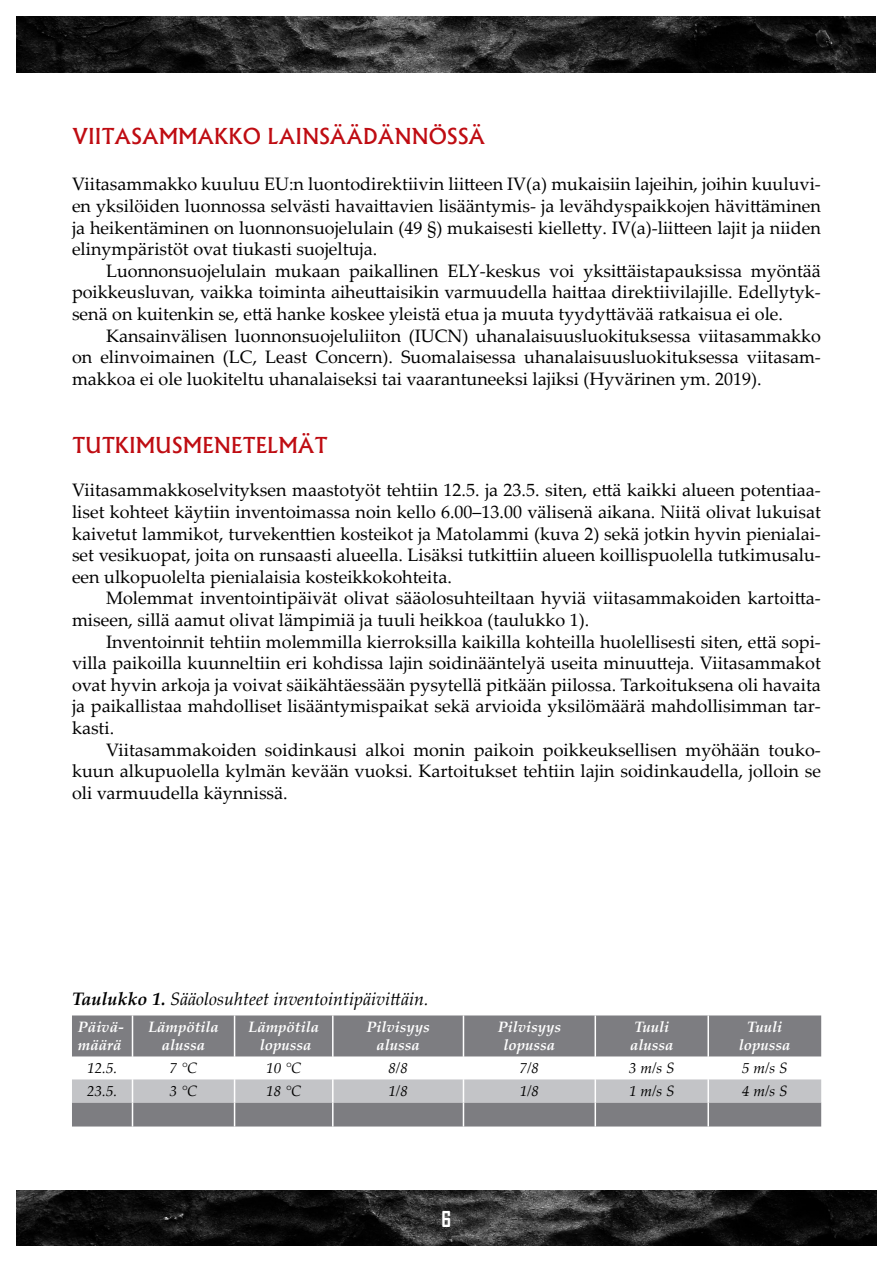
<style>
.page{position:relative;width:893px;height:1263px;background:#fff}
.page>*{position:absolute;margin:0;border:0;box-sizing:border-box;transform-origin:0 0}
.Perusotsikko{font:500 21px "Albertus";color:#bf0c12}
.t1{font:700 21px "Agency FB";color:#fff}
.Leipäteksti{font:18px/21.6px "Palatino Linotype";color:#000;text-align:justify}
.Perusteksti{font:18px/21.6px "Palatino Linotype";color:#000;text-align:justify}
.Perusteksti-2{font:italic 18px "Palatino Linotype";color:#000}
.t2{font:italic 700 15px "Palatino Linotype";color:#fff}
.t3{font:italic 15px "Palatino Linotype";color:#000}
.s1{font-weight:700}
</style>
<div class="page">
<img style="left:17px;top:1191px;width:859px;height:55px">
<img style="left:17px;top:17px;width:859px;height:55px">
<div style="left:72px;top:1015px;width:749px;height:41px;background:#7d7d81"></div>
<hr style="left:132px;top:1015px;width:1px;height:41px;background:#fff">
<hr style="left:234px;top:1015px;width:1px;height:41px;background:#fff">
<hr style="left:332px;top:1015px;width:2px;height:41px;background:#fff">
<hr style="left:463px;top:1015px;width:1px;height:41px;background:#fff">
<hr style="left:595px;top:1015px;width:1px;height:41px;background:#fff">
<hr style="left:707px;top:1015px;width:2px;height:41px;background:#fff">
<svg style="left:72px;top:1056px;width:749px;height:70px"></svg>
<hr style="left:707px;top:1102px;width:2px;height:24px;background:#fff">
<p class="Perusotsikko" style="left:72px;top:123px;width:415px">VIITASAMMAKKO LAINSÄÄDÄNNÖSSÄ</p>
<p class="Perusteksti" style="left:72px;top:173px;width:750px">Viitasammakko kuuluu EU:n luontodirektiivin liitteen IV(a) mukaisiin lajeihin, joihin kuuluvi&shy;en yksilöiden luonnossa selvästi havaittavien lisääntymis- ja levähdyspaikkojen hävittäminen ja heikentäminen on luonnonsuojelulain (49 §) mukaisesti kielletty. IV(a)-liitteen lajit ja niiden elinympäristöt ovat tiukasti suojeltuja.</p>
<p class="Leipäteksti" style="left:72px;top:259px;width:750px;text-indent:34px">Luonnonsuojelulain mukaan paikallinen ELY-keskus voi yksittäistapauksissa myöntää poikkeusluvan, vaikka toiminta aiheuttaisikin varmuudella haittaa direktiivilajille. Edellytyk&shy;senä on kuitenkin se, että hanke koskee yleistä etua ja muuta tyydyttävää ratkaisua ei ole.</p>
<p class="Leipäteksti" style="left:72px;top:324px;width:750px;text-indent:34px">Kansainvälisen luonnonsuojeluliiton (IUCN) uhanalaisuusluokituksessa viitasammakko on elinvoimainen (LC, Least Concern). Suomalaisessa uhanalaisuusluokituksessa viitasam&shy;makkoa ei ole luokiteltu uhanalaiseksi tai vaarantuneeksi lajiksi (Hyvärinen ym. 2019).</p>
<p class="Perusotsikko" style="left:72px;top:432px;width:257px">TUTKIMUSMENETELMÄT</p>
<p class="Perusteksti" style="left:72px;top:479px;width:750px">Viitasammakkoselvityksen maastotyöt tehtiin 12.5. ja 23.5. siten, että kaikki alueen potentiaa&shy;liset kohteet käytiin inventoimassa noin kello 6.00–13.00 välisenä aikana. Niitä olivat lukuisat kaivetut lammikot, turvekenttien kosteikot ja Matolammi (kuva 2) sekä jotkin hyvin pienialai&shy;set vesikuopat, joita on runsaasti alueella. Lisäksi tutkittiin alueen koillispuolella tutkimusalu&shy;een ulkopuolelta pienialaisia kosteikkokohteita.</p>
<p class="Leipäteksti" style="left:72px;top:587px;width:750px;text-indent:34px">Molemmat inventointipäivät olivat sääolosuhteiltaan hyviä viitasammakoiden kartoitta&shy;miseen, sillä aamut olivat lämpimiä ja tuuli heikkoa (taulukko 1).</p>
<p class="Leipäteksti" style="left:72px;top:630px;width:750px;text-indent:34px">Inventoinnit tehtiin molemmilla kierroksilla kaikilla kohteilla huolellisesti siten, että sopi&shy;villa paikoilla kuunneltiin eri kohdissa lajin soidinääntelyä useita minuutteja. Viitasammakot ovat hyvin arkoja ja voivat säikähtäessään pysytellä pitkään piilossa. Tarkoituksena oli havaita ja paikallistaa mahdolliset lisääntymispaikat sekä arvioida yksilömäärä mahdollisimman tar&shy;kasti.</p>
<p class="Leipäteksti" style="left:72px;top:738px;width:750px;text-indent:34px">Viitasammakoiden soidinkausi alkoi monin paikoin poikkeuksellisen myöhään touko&shy;kuun alkupuolella kylmän kevään vuoksi. Kartoitukset tehtiin lajin soidinkaudella, jolloin se oli varmuudella käynnissä.</p>
<p class="Perusteksti-2" style="left:72px;top:986px;width:358px"><span class="s1">Taulukko 1.</span> Sääolosuhteet inventointipäivittäin.</p>
<p class="t2" style="left:78px;top:1017px;width:47px">Päivä-</p>
<p class="t2" style="left:78px;top:1035px;width:45px">määrä</p>
<p class="t2" style="left:148px;top:1017px;width:72px">Lämpötila</p>
<p class="t2" style="left:162px;top:1035px;width:45px">alussa</p>
<p class="t2" style="left:248px;top:1017px;width:72px">Lämpötila</p>
<p class="t2" style="left:260px;top:1035px;width:53px">lopussa</p>
<p class="t2" style="left:366px;top:1017px;width:65px">Pilvisyys</p>
<p class="t2" style="left:376px;top:1035px;width:45px">alussa</p>
<p class="t2" style="left:498px;top:1017px;width:65px">Pilvisyys</p>
<p class="t2" style="left:504px;top:1035px;width:53px">lopussa</p>
<p class="t2" style="left:634px;top:1017px;width:36px">Tuuli</p>
<p class="t2" style="left:630px;top:1035px;width:45px">alussa</p>
<p class="t2" style="left:747px;top:1017px;width:36px">Tuuli</p>
<p class="t2" style="left:739px;top:1035px;width:53px">lopussa</p>
<p class="t3" style="left:87px;top:1058px;width:31px">12.5.</p>
<p class="t3" style="left:170px;top:1058px;width:29px">7 °C</p>
<p class="t3" style="left:266px;top:1058px;width:36px">10 °C</p>
<p class="t3" style="left:388px;top:1058px;width:21px">8/8</p>
<p class="t3" style="left:520px;top:1058px;width:21px">7/8</p>
<p class="t3" style="left:629px;top:1058px;width:47px">3 m/s S</p>
<p class="t3" style="left:742px;top:1058px;width:47px">5 m/s S</p>
<p class="t3" style="left:87px;top:1081px;width:31px">23.5.</p>
<p class="t3" style="left:170px;top:1081px;width:29px">3 °C</p>
<p class="t3" style="left:266px;top:1081px;width:36px">18 °C</p>
<p class="t3" style="left:388px;top:1081px;width:21px">1/8</p>
<p class="t3" style="left:520px;top:1081px;width:21px">1/8</p>
<p class="t3" style="left:629px;top:1081px;width:47px">1 m/s S</p>
<p class="t3" style="left:742px;top:1081px;width:47px">4 m/s S</p>
<p class="t1" style="left:442px;top:1206px;width:11px">6</p>
</div>
